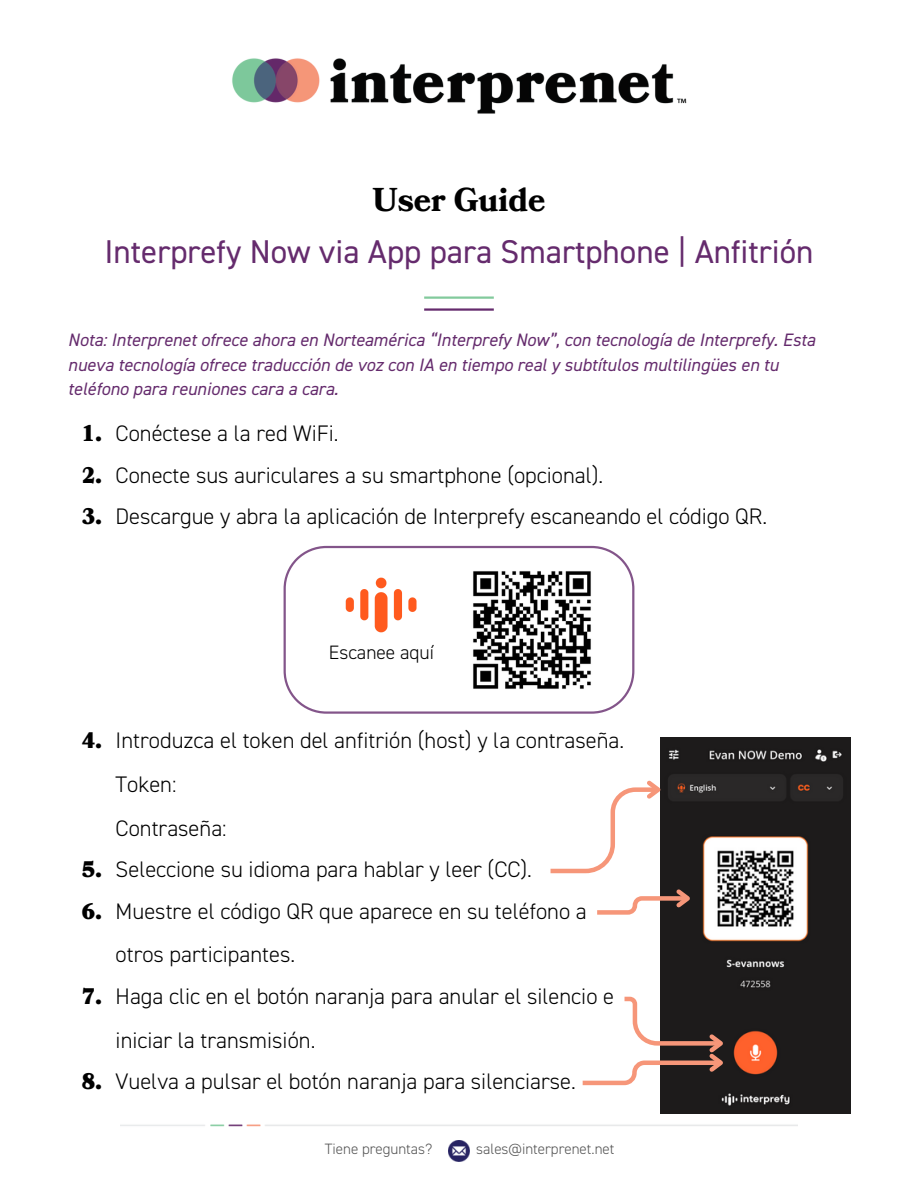
<style>
.page{position:relative;width:918px;height:1188px;background:#fff}
.page>*{position:absolute;margin:0;border:0;box-sizing:border-box;transform-origin:0 0}
.t1{font:33px "DIN2014";color:#652b6d}
.t2{font:700 33px "Bookmania";color:#000}
.t3{font:300 22.5px/43.8px "DIN2014";color:#000}
.t4{font:900 22.5px "Bookmania";color:#000}
.t5{font:300 19.35px "DIN2014";color:#000}
.t6{font:italic 18px/24.8px "DIN2014";color:#652b6d}
.t7{font:300 15px "DIN2014";color:#545454}
</style>
<div class="page">
<hr style="left:424px;top:296px;width:70px;height:3px;background:#82ca9c">
<hr style="left:424px;top:308px;width:70px;height:3px;background:#652b6d">
<img style="left:232px;top:58px;width:455px;height:56px">
<svg style="left:284px;top:546px;width:350px;height:168px"></svg>
<img style="left:336px;top:567px;width:91px;height:76px">
<img style="left:459px;top:558px;width:145px;height:145px">
<img style="left:660px;top:738px;width:191px;height:376px">
<svg style="left:550px;top:777px;width:116px;height:98px"></svg>
<svg style="left:597px;top:885px;width:98px;height:32px"></svg>
<svg style="left:582px;top:994px;width:146px;height:93px"></svg>
<img style="left:120px;top:1124px;width:678px;height:3px">
<img style="left:448px;top:1140px;width:22px;height:22px">
<h4 class="t2" style="left:372px;top:177px;width:175px">User Guide</h4>
<h3 class="t1" style="left:104px;top:232px;width:711px">Interprefy Now via App para Smartphone | Anfitrión</h3>
<h3 class="t6" style="left:68px;top:328px;width:749px">Nota: Interprenet ofrece ahora en Norteamérica “Interprefy Now”, con tecnología de Interprefy. Esta nueva tecnología ofrece traducción de voz con IA en tiempo real y subtítulos multilingües en tu teléfono para reuniones cara a cara.</h3>
<h4 class="t4" style="left:82px;top:418px;width:21px">1.</h4>
<h3 class="t3" style="left:116px;top:412px;width:224px">Conéctese a la red WiFi.</h3>
<h4 class="t4" style="left:82px;top:460px;width:21px">2.</h4>
<h3 class="t3" style="left:116px;top:454px;width:489px">Conecte sus auriculares a su smartphone (opcional).</h3>
<h5 class="t4" style="left:82px;top:501px;width:21px">3.</h5>
<p class="t3" style="left:116px;top:495px;width:653px">Descargue y abra la aplicación de Interprefy escaneando el código QR.</p>
<h2 class="t5" style="left:329px;top:641px;width:107px">Escanee aquí</h2>
<h3 class="t4" style="left:82px;top:725px;width:21px">4.</h3>
<p class="t3" style="left:116px;top:719px;width:510px">Introduzca el token del anfitrión (host) y la contraseña.<br>Token:<br>Contraseña:</p>
<p class="t4" style="left:82px;top:854px;width:21px">5.</p>
<h4 class="t3" style="left:116px;top:848px;width:418px">Seleccione su idioma para hablar y leer (CC).</h4>
<h3 class="t4" style="left:82px;top:896px;width:21px">6.</h3>
<h3 class="t4" style="left:82px;top:981px;width:21px">7.</h3>
<h4 class="t3" style="left:116px;top:890px;width:473px">Muestre el código QR que aparece en su teléfono a otros participantes.</h4>
<h4 class="t3" style="left:116px;top:975px;width:500px">Haga clic en el botón naranja para anular el silencio e iniciar la transmisión.</h4>
<h3 class="t4" style="left:82px;top:1066px;width:21px">8.</h3>
<h4 class="t3" style="left:116px;top:1060px;width:462px">Vuelva a pulsar el botón naranja para silenciarse.</h4>
<p class="t7" style="left:325px;top:1140px;width:109px">Tiene preguntas?</p>
<p class="t7" style="left:476px;top:1140px;width:140px">sales@interprenet.net</p>
</div>
